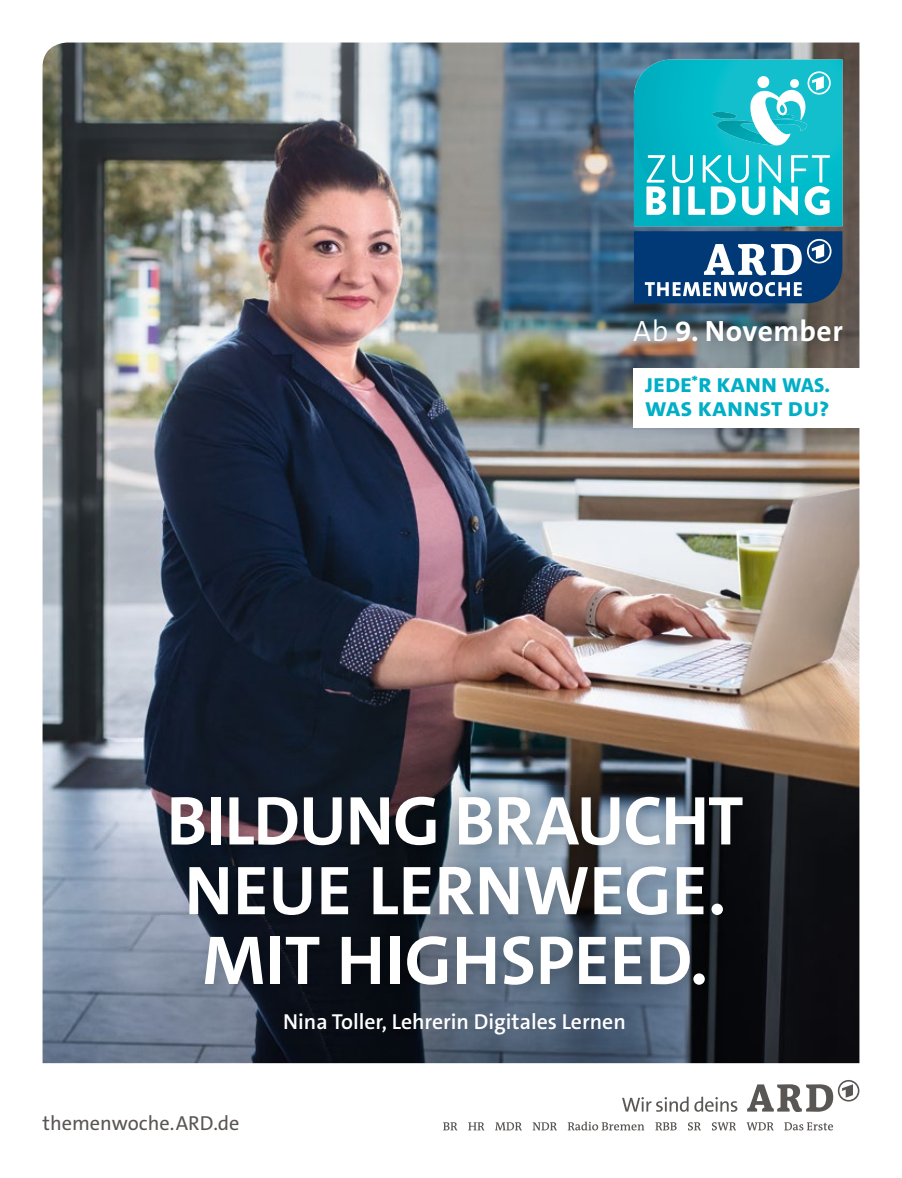
<style>
.page{position:relative;width:902px;height:1178px;background:#fff}
.page>*{position:absolute;margin:0;border:0;box-sizing:border-box;transform-origin:0 0}
.t1{font:700 69.75px/69.8px "The Sans C5";color:#fff}
.t2{font:700 29.55px "The Sans C5";letter-spacing:.02em;color:#fff}
.t3{font:600 21.75px "The Sans C5";color:#fff}
.t4{font:800 20.4px/24px "The Sans C5";letter-spacing:.03em;color:#00afc6;scale:1.1 1}
.t5{font:20.4px "The Sans C5";color:#595654}
.s1{font-weight:300}
</style>
<div class="page">
<img style="left:43px;top:43px;width:816px;height:1020px">
<svg style="left:622px;top:1097px;width:66px;height:15px"></svg>
<svg style="left:694px;top:1097px;width:43px;height:15px"></svg>
<svg style="left:747px;top:1080px;width:112px;height:32px"></svg>
<svg style="left:443px;top:1122px;width:14px;height:8px"></svg>
<svg style="left:468px;top:1122px;width:16px;height:8px"></svg>
<svg style="left:495px;top:1122px;width:27px;height:8px"></svg>
<svg style="left:532px;top:1122px;width:25px;height:8px"></svg>
<svg style="left:567px;top:1121px;width:77px;height:9px"></svg>
<svg style="left:655px;top:1122px;width:21px;height:8px"></svg>
<svg style="left:688px;top:1122px;width:12px;height:8px"></svg>
<svg style="left:711px;top:1122px;width:25px;height:8px"></svg>
<svg style="left:746px;top:1122px;width:27px;height:8px"></svg>
<svg style="left:784px;top:1122px;width:49px;height:8px"></svg>
<svg style="left:634px;top:60px;width:208px;height:243px;background:#31a3bb"></svg>
<img style="left:625px;top:310px;width:230px;height:44px">
<div style="left:634px;top:368px;width:267px;height:59px;background:#fff"></div>
<img style="left:160px;top:785px;width:599px;height:216px">
<p class="t2" style="left:633px;top:312px;width:211px"><span class="s1">Ab</span> 9. November</p>
<p class="t4" style="left:645px;top:374px;width:170px">JEDE<sup>*</sup>R KANN WAS.<br>WAS KANNST DU?</p>
<p class="t1" style="left:166px;top:786px;width:578px">BILDUNG BRAUCHT<br>NEUE LERNWEGE.<br>MIT HIGHSPEED.</p>
<p class="t3" style="left:283px;top:1007px;width:344px">Nina Toller, Lehrerin Digitales Lernen</p>
<p class="t5" style="left:43px;top:1110px;width:198px">themenwoche.ARD.de</p>
</div>
